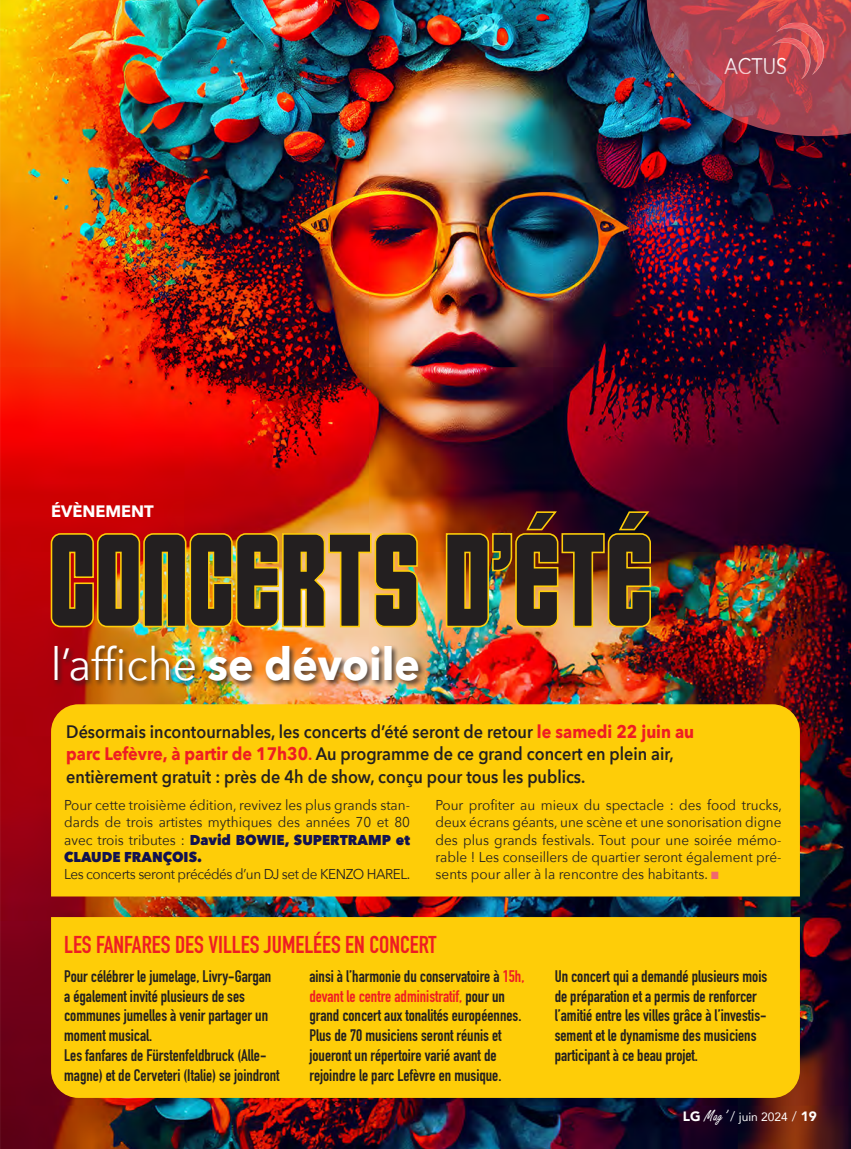
<style>
.page{position:relative;width:851px;height:1149px;background:#fff}
.page>*{position:absolute;margin:0;border:0;box-sizing:border-box;transform-origin:0 0}
.t1{font:45px "Avenir Next";color:#fff;scale:.95 1}
.t2{font:700 24px "DIN Condensed";color:#ee1d23}
.t3{font:22.5px "Avenir";color:#fff;scale:.87 1}
.t4{font:600 18px/22.5px "Avenir Next";color:#231f20;scale:.9 1}
.t5{font:700 16.5px/19.8px "DIN Condensed";color:#231f20}
.t6{font:700 16.5px "Avenir Next";color:#fff}
.t7{font:14.25px/17.2px "Avenir Next";color:#231f20;text-align:justify;scale:.95 1}
.t8{font:14.25px "Avenir Next";letter-spacing:-.03em;color:#231f20;scale:.95 1}
.t9{font:12px "Avenir";color:#fff}
.s1{font-weight:700}
.s2{font-weight:700;color:#ee1d23}
.s3{color:#ee1d23}
.s4{font-weight:800;color:#121250}
.s5{color:#f1676e}
.s6{font-weight:900;font-size:13.5px}
.s7{font-family:"Freestyle Script";font-size:16.5px}
.s8{font-weight:300;font-size:13.5px}
</style>
<div class="page">
<img style="left:0;top:0;width:850px;height:1148px">
<svg style="left:646px;top:0;width:204px;height:136px;background:#8d4353"></svg>
<img style="left:760px;top:23px;width:65px;height:56px">
<img style="left:50px;top:510px;width:601px;height:118px">
<div style="left:51px;top:704px;width:748px;height:192px;background:#fecd08"></div>
<div style="left:53px;top:643px;width:373px;height:45px;background:#231f20;opacity:.75"></div>
<div style="left:51px;top:916px;width:748px;height:181px;background:#fecd08"></div>
<h3 class="t3" style="left:724px;top:52px;width:74px">ACTUS</h3>
<p class="t6" style="left:51px;top:496px;width:104px">ÉVÈNEMENT</p>
<h1 class="t1" style="left:51px;top:626px;width:390px">l’affiche <span class="s1">se dévoile</span></h1>
<p class="t4" style="left:66px;top:719px;width:699px">Désormais incontournables, les concerts d’été seront de retour <span class="s2">le samedi 22 juin au parc Lefèvre, à partir de 17h30</span><span class="s3">.</span> Au programme de ce grand concert en plein air, entièrement gratuit : près de 4h de show, conçu pour tous les publics.</p>
<p class="t7" style="left:64px;top:795px;width:365px">Pour cette troisième édition, revivez les plus grands stan&shy;dards de trois artistes mythiques des années 70 et 80 avec trois tributes : <span class="s4">David BOWIE, SUPERTRAMP et CLAUDE FRANÇOIS.</span></p>
<p class="t8" style="left:64px;top:861px;width:366px">Les concerts seront précédés d’un DJ set de KENZO HAREL.</p>
<p class="t7" style="left:435px;top:795px;width:366px">Pour profiter au mieux du spectacle : des food trucks, deux écrans géants, une scène et une sonorisation digne des plus grands festivals. Tout pour une soirée mémo&shy;rable ! Les conseillers de quartier seront également pré&shy;sents pour aller à la rencontre des habitants. <span class="s5">■</span></p>
<h2 class="t2" style="left:64px;top:928px;width:373px">LES FANFARES DES VILLES JUMELÉES EN CONCERT</h2>
<p class="t5" style="left:64px;top:965px;width:217px">Pour célébrer le jumelage, Livry-Gargan a également invité plusieurs de ses communes jumelles à venir partager un moment musical.<br>Les fanfares de Fürstenfeldbruck (Alle&shy;magne) et de Cerveteri (Italie) se joindront</p>
<p class="t5" style="left:309px;top:965px;width:216px">ainsi à l’harmonie du conservatoire à <span class="s3">15h, devant le centre administratif,</span> pour un grand concert aux tonalités européennes.<br>Plus de 70 musiciens seront réunis et joueront un répertoire varié avant de rejoindre le parc Lefèvre en musique.</p>
<p class="t5" style="left:554px;top:965px;width:214px">Un concert qui a demandé plusieurs mois de préparation et a permis de renforcer l’amitié entre les villes grâce à l’investis&shy;sement et le dynamisme des musiciens participant à ce beau projet.</p>
<p class="t9" style="left:682px;top:1107px;width:135px"><span class="s6">LG</span> <span class="s7">Mag’</span> <span class="s8">/</span> juin 2024 <span class="s8">/</span> <span class="s6">19</span></p>
</div>
